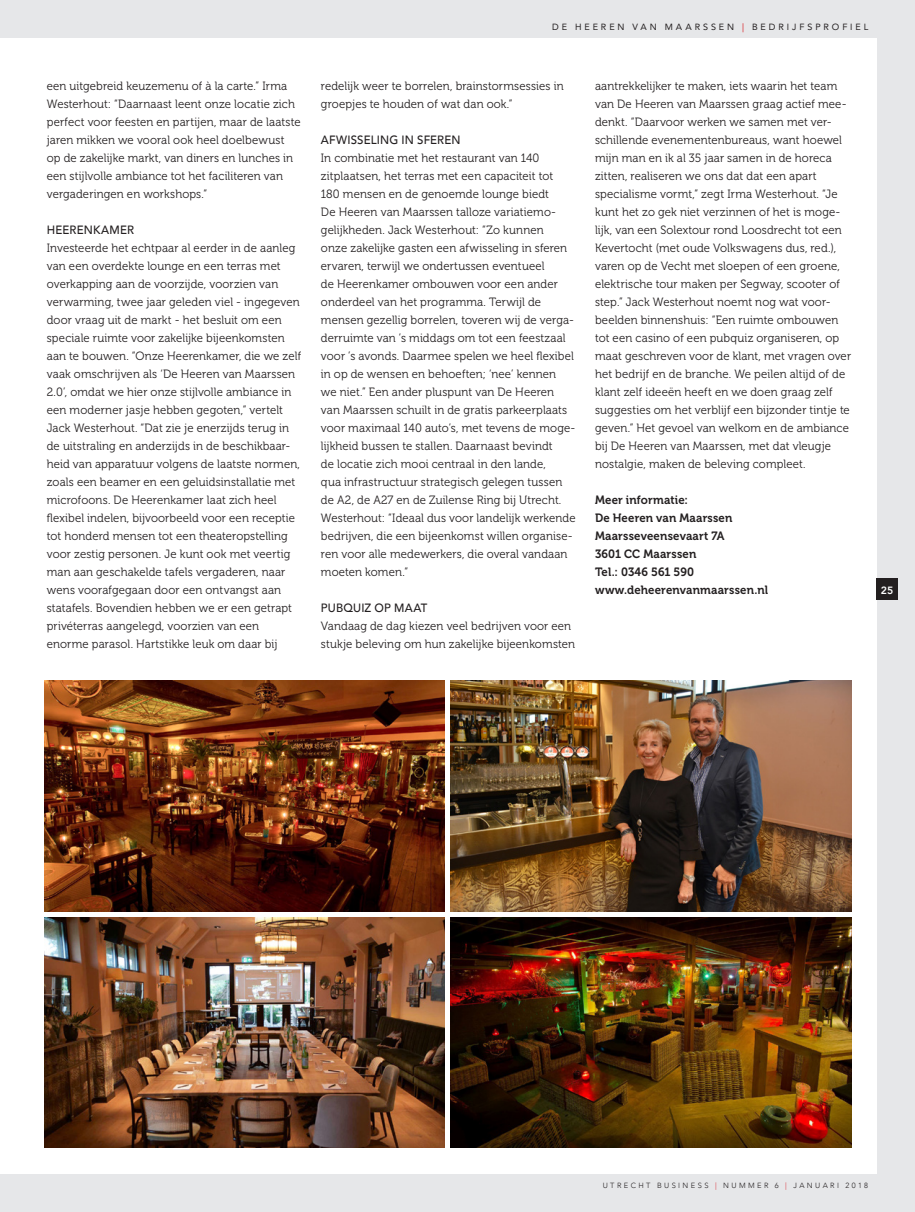
<style>
.page{position:relative;width:915px;height:1212px;background:#fff}
.page>*{position:absolute;margin:0;border:0;box-sizing:border-box;transform-origin:0 0}
.t1{font:12px/18px "Museo 300";letter-spacing:.01em;color:#231f20;scale:.95 1}
.t2{font:12px/18px "Museo 700";letter-spacing:.01em;color:#231f20;scale:.95 1}
.t3{font:500 12px "Avenir";letter-spacing:.015em;color:#231f20;scale:.95 1}
.t4{font:800 10.5px "Avenir";color:#fff}
.t5{font:9px "Avenir";letter-spacing:.325em;color:#231f20}
.t6{font:300 7.5px "Avenir";letter-spacing:.32em;color:#231f20}
.s1{color:#d81c23}
</style>
<div class="page">
<div style="left:1px;top:0;width:913px;height:1212px;background:#e6e7e9"></div>
<div style="left:0;top:38px;width:876px;height:1136px;background:#fff"></div>
<div style="left:876px;top:578px;width:21px;height:22px;background:#231f20"></div>
<img style="left:44px;top:681px;width:401px;height:230px">
<img style="left:450px;top:681px;width:400px;height:230px">
<img style="left:44px;top:917px;width:400px;height:231px">
<img style="left:450px;top:917px;width:400px;height:231px">
<p class="t1" style="left:47px;top:77px;width:268px">een uitgebreid keuzemenu of à la carte.” Irma Westerhout: “Daarnaast leent onze locatie zich perfect voor feesten en partijen, maar de laatste jaren mikken we vooral ook heel doelbewust op de zakelijke markt, van diners en lunches in een stijlvolle ambiance tot het faciliteren van vergaderingen en workshops.”</p>
<p class="t3" style="left:47px;top:219px;width:93px">HEERENKAMER</p>
<p class="t1" style="left:47px;top:239px;width:269px">Investeerde het echtpaar al eerder in de aanleg van een overdekte lounge en een terras met overkapping aan de voorzijde, voorzien van verwarming, twee jaar geleden viel - ingegeven door vraag uit de markt - het besluit om een speciale ruimte voor zakelijke bijeenkomsten aan te bouwen. “Onze Heerenkamer, die we zelf vaak omschrijven als ‘De Heeren van Maarssen 2.0’, omdat we hier onze stijlvolle ambiance in een moderner jasje hebben gegoten,” vertelt Jack Westerhout. “Dat zie je enerzijds terug in de uitstraling en anderzijds in de beschikbaar&shy;heid van apparatuur volgens de laatste normen, zoals een beamer en een geluidsinstallatie met microfoons. De Heerenkamer laat zich heel flexibel indelen, bijvoorbeeld voor een receptie tot honderd mensen tot een theateropstelling voor zestig personen. Je kunt ook met veertig man aan geschakelde tafels vergaderen, naar wens voorafgegaan door een ontvangst aan statafels. Bovendien hebben we er een getrapt privéterras aangelegd, voorzien van een enorme parasol. Hartstikke leuk om daar bij</p>
<p class="t5" style="left:552px;top:20px;width:317px">DE HEEREN VAN MAARSSEN <span class="s1">|</span> BEDRIJFSPROFIEL</p>
<p class="t1" style="left:321px;top:77px;width:257px">redelijk weer te borrelen, brainstormsessies in groepjes te houden of wat dan ook.”</p>
<p class="t3" style="left:321px;top:129px;width:148px">AFWISSELING IN SFEREN</p>
<p class="t1" style="left:321px;top:149px;width:269px">In combinatie met het restaurant van 140 zitplaatsen, het terras met een capaciteit tot<br>180 mensen en de genoemde lounge biedt<br>De Heeren van Maarssen talloze variatiemo&shy;gelijkheden. Jack Westerhout: “Zo kunnen<br>onze zakelijke gasten een afwisseling in sferen ervaren, terwijl we ondertussen eventueel<br>de Heerenkamer ombouwen voor een ander onderdeel van het programma. Terwijl de mensen gezellig borrelen, toveren wij de verga&shy;derruimte van ’s middags om tot een feestzaal voor ’s avonds. Daarmee spelen we heel flexibel in op de wensen en behoeften; ‘nee’ kennen<br>we niet.” Een ander pluspunt van De Heeren van Maarssen schuilt in de gratis parkeerplaats voor maximaal 140 auto’s, met tevens de moge&shy;lijkheid bussen te stallen. Daarnaast bevindt<br>de locatie zich mooi centraal in den lande,<br>qua infrastructuur strategisch gelegen tussen de A2, de A27 en de Zuilense Ring bij Utrecht.<br>Westerhout: “Ideaal dus voor landelijk werkende bedrijven, die een bijeenkomst willen organise&shy;ren voor alle medewerkers, die overal vandaan moeten komen.”</p>
<p class="t3" style="left:321px;top:597px;width:114px">PUBQUIZ OP MAAT</p>
<p class="t1" style="left:321px;top:617px;width:269px">Vandaag de dag kiezen veel bedrijven voor een stukje beleving om hun zakelijke bijeenkomsten</p>
<p class="t1" style="left:595px;top:77px;width:271px">aantrekkelijker te maken, iets waarin het team van De Heeren van Maarssen graag actief mee&shy;denkt. “Daarvoor werken we samen met ver&shy;schillende evenementenbureaus, want hoewel mijn man en ik al 35 jaar samen in de horeca zitten, realiseren we ons dat dat een apart specialisme vormt,” zegt Irma Westerhout. “Je kunt het zo gek niet verzinnen of het is moge&shy;lijk, van een Solextour rond Loosdrecht tot een Kevertocht (met oude Volkswagens dus, red.), varen op de Vecht met sloepen of een groene, elektrische tour maken per Segway, scooter of step.” Jack Westerhout noemt nog wat voor&shy;beelden binnenshuis: “Een ruimte ombouwen tot een casino of een pubquiz organiseren, op maat geschreven voor de klant, met vragen over het bedrijf en de branche. We peilen altijd of de klant zelf ideeën heeft en we doen graag zelf suggesties om het verblijf een bijzonder tintje te geven.” Het gevoel van welkom en de ambiance bij De Heeren van Maarssen, met dat vleugje nostalgie, maken de beleving compleet.</p>
<p class="t2" style="left:595px;top:491px;width:183px">Meer informatie:<br>De Heeren van Maarssen<br>Maarsseveensevaart 7A<br>3601 CC Maarssen<br>Tel.: 0346 561 590 www.deheerenvanmaarssen.nl</p>
<p class="t4" style="left:880px;top:582px;width:14px">25</p>
<p class="t6" style="left:602px;top:1181px;width:267px">UTRECHT BUSINESS <span class="s1">|</span> NUMMER 6 <span class="s1">|</span> JANUARI 2018</p>
</div>
